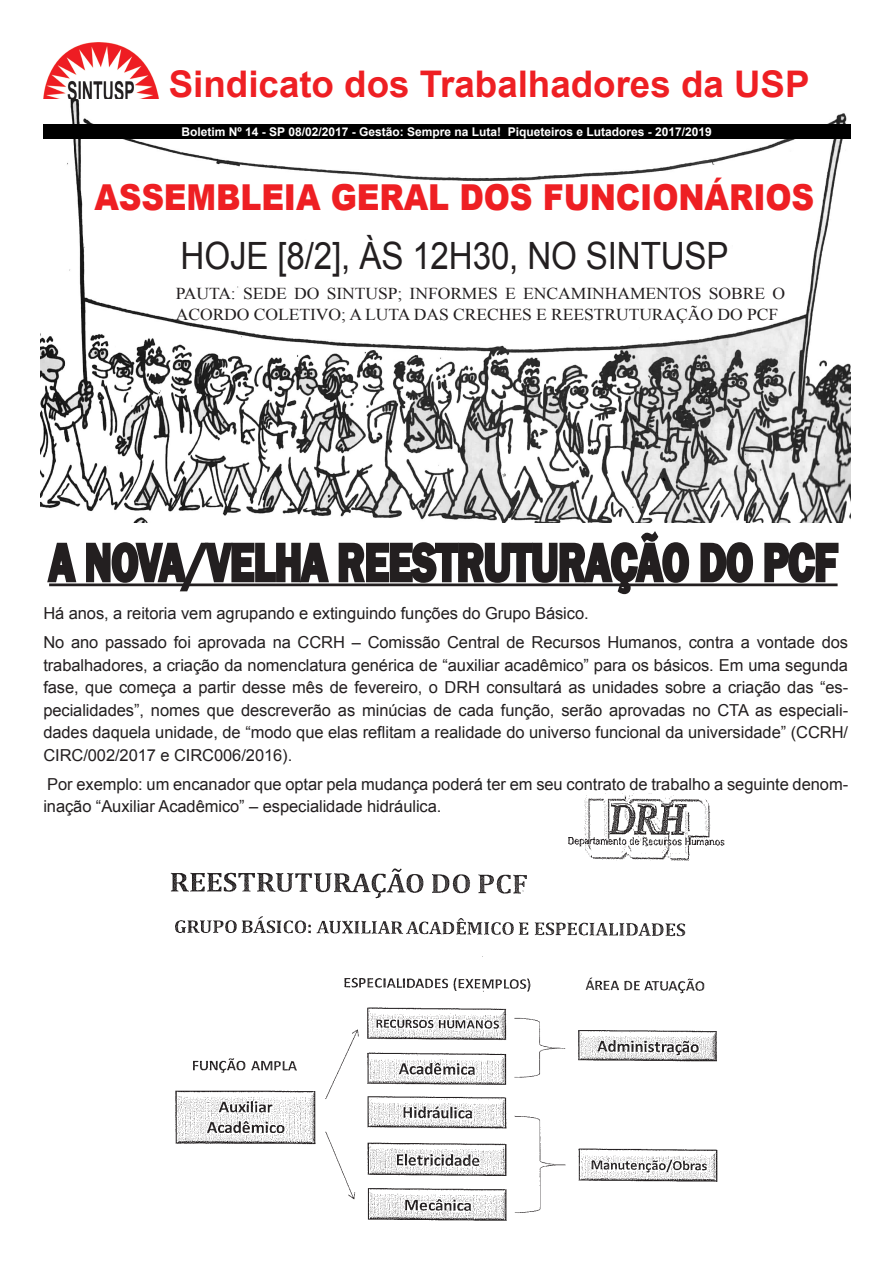
<style>
.page{position:relative;width:893px;height:1263px;background:#fff}
.page>*{position:absolute;margin:0;border:0;box-sizing:border-box;transform-origin:0 0}
.Título_3{font:600 54.75px "Franklin Gothic";letter-spacing:-.005em;color:#231f20;scale:.77 1}
.Título_3-2{font:37.65px "Arial";letter-spacing:-.005em;color:#231f20;scale:.88 1}
.t1{font:700 36.75px "Arial";color:#ee1f23}
.Título_3-3{font:900 35.7px "Arial";letter-spacing:-.005em;color:#ee1f23;scale:.88 1}
.Título_3-4{font:16.65px/20.4px "Times New Roman";letter-spacing:-.005em;color:#231f20;scale:1.06 1}
.Título_3-5{font:16.5px/22.5px "Arial";letter-spacing:-.005em;color:#231f20;text-align:justify}
.t2{font:700 12px "Arial";color:#fff}
</style>
<div class="page">
<img style="left:43px;top:42px;width:116px;height:58px">
<img style="left:40px;top:100px;width:810px;height:422px">
<div style="left:43px;top:124px;width:808px;height:15px;background:#000"></div>
<hr style="left:49px;top:583px;width:789px;height:3px;background:#231f20">
<svg style="left:47px;top:542px;width:31px;height:42px"></svg>
<svg style="left:85px;top:542px;width:246px;height:50px"></svg>
<svg style="left:337px;top:531px;width:354px;height:64px"></svg>
<svg style="left:699px;top:542px;width:55px;height:42px"></svg>
<svg style="left:763px;top:542px;width:76px;height:42px"></svg>
<img style="left:170px;top:793px;width:555px;height:428px">
<h3 class="t1" style="left:169px;top:59px;width:642px">Sindicato dos Trabalhadores da USP</h3>
<p class="t2" style="left:181px;top:124px;width:532px">Boletim Nº 14 - SP 08/02/2017 - Gestão: Sempre na Luta! Piqueteiros e Lutadores - 2017/2019</p>
<p class="Título_3-3" style="left:94px;top:171px;width:820px">ASSEMBLEIA GERAL DOS FUNCIONÁRIOS</p>
<p class="Título_3-2" style="left:181px;top:231px;width:624px">HOJE [8/2], ÀS 12H30, NO SINTUSP</p>
<p class="Título_3-4" style="left:176px;top:283px;width:576px">PAUTA: SEDE DO SINTUSP; INFORMES E ENCAMINHAMENTOS SOBRE O<br>ACORDO COLETIVO; A LUTA DAS CRECHES E REESTRUTURAÇÃO DO PCF</p>
<p class="Título_3" style="left:49px;top:529px;width:1025px">A NOVA/VELHA REESTRUTURAÇÃO DO PCF</p>
<p class="Título_3-5" style="left:43px;top:602px;width:547px">Há anos, a reitoria vem agrupando e extinguindo funções do Grupo Básico.</p>
<p class="Título_3-5" style="left:43px;top:631px;width:806px">No ano passado foi aprovada na CCRH – Comissão Central de Recursos Humanos, contra a vontade dos trabalhadores, a criação da nomenclatura genérica de “auxiliar acadêmico” para os básicos. Em uma segunda fase, que começa a partir desse mês de fevereiro, o DRH consultará as unidades sobre a criação das “es&shy;pecialidades”, nomes que descreverão as minúcias de cada função, serão aprovadas no CTA as especiali&shy;dades daquela unidade, de “modo que elas reflitam a realidade do universo funcional da universidade” (CCRH/ CIRC/002/2017 e CIRC006/2016).</p>
<p class="Título_3-5" style="left:43px;top:773px;width:806px">Por exemplo: um encanador que optar pela mudança poderá ter em seu contrato de trabalho a seguinte denom&shy;inação “Auxiliar Acadêmico” – especialidade hidráulica.</p>
</div>
